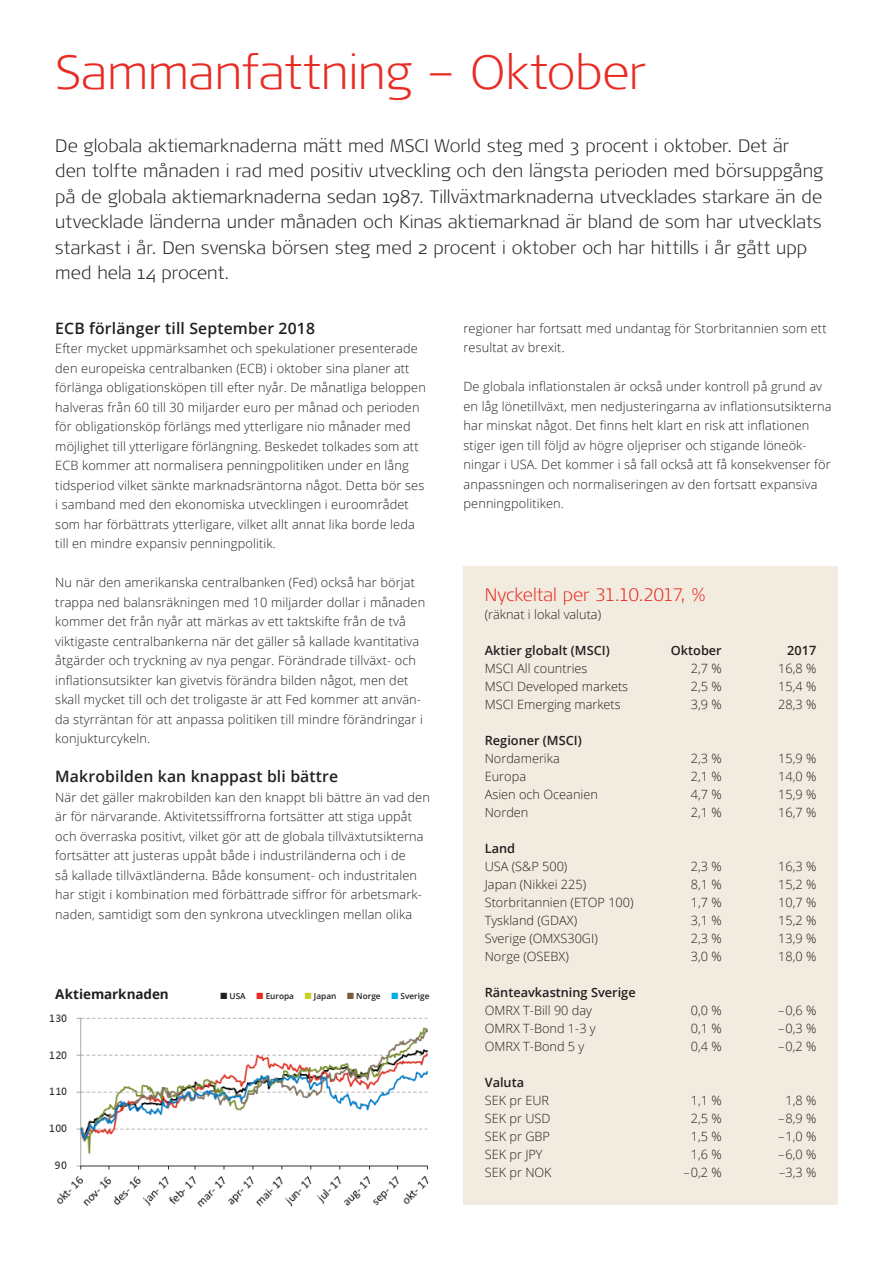
<style>
.page{position:relative;width:893px;height:1263px;background:#fff}
.page>*{position:absolute;margin:0;border:0;box-sizing:border-box;transform-origin:0 0}
.Rubrik_1_inlaga_32_4{font:300 expanded 48px "Signa Pro";letter-spacing:-.01em;color:#e82c24}
.Ingress_12_17_Open_S{font:300 expanded 18px/25.5px "Signa Pro";letter-spacing:.005em;color:#231f20}
.Ingress_12_17_Open_S-2{font:300 expanded 18px "Signa Pro";letter-spacing:-.005em;color:#e82c24}
.Mellanrubrik_1_10_5{font:600 15.75px "Open Sans";letter-spacing:.01em;color:#231f20}
.Mellanrubrik_1_10_5-2{font:700 13.5px "Open Sans";letter-spacing:-.005em;color:#231f20}
.Brödtext_1_8_5_12{font:300 12.75px/19.5px "Open Sans";letter-spacing:.01em;color:#231f20}
.Brödtext_1_8_5_12-2{font:600 12.75px "Open Sans";color:#231f20}
.SB_Brödtext_1{font:600 8.25px "Open Sans";color:#231f20}
.s1{color:#e82c24}
.s2{color:#c8d02a}
.s3{color:#7b5d3d}
.s4{color:#00aae7}
</style>
<div class="page">
<div style="left:463px;top:566px;width:374px;height:638px;background:#f2ebe0"></div>
<img style="left:49px;top:1014px;width:380px;height:194px">
<p class="Rubrik_1_inlaga_32_4" style="left:55px;top:39px;width:592px">Sammanfattning – Oktober</p>
<p class="Ingress_12_17_Open_S" style="left:55px;top:132px;width:769px">De globala aktiemarknaderna mätt med MSCI World steg med 3 procent i oktober. Det är den tolfte månaden i rad med positiv utveckling och den längsta perioden med börsuppgång på de globala aktiemarknaderna sedan 1987. Tillväxtmarknaderna utvecklades starkare än de utvecklade länderna under månaden och Kinas aktiemarknad är bland de som har utvecklats starkast i år. Den svenska börsen steg med 2 procent i oktober och har hittills i år gått upp med hela 14 procent.</p>
<p class="Mellanrubrik_1_10_5" style="left:55px;top:317px;width:261px">ECB förlänger till September 2018</p>
<p class="Brödtext_1_8_5_12" style="left:55px;top:339px;width:372px">Efter mycket uppmärksamhet och spekulationer presenterade den europeiska centralbanken (ECB) i oktober sina planer att förlänga obligationsköpen till efter nyår. De månatliga beloppen halveras från 60 till 30 miljarder euro per månad och perioden för obligationsköp förlängs med ytterligare nio månader med möjlighet till ytterligare förlängning. Beskedet tolkades som att ECB kommer att normalisera penningpolitiken under en lång tidsperiod vilket sänkte marknadsräntorna något. Detta bör ses i samband med den ekonomiska utvecklingen i euroområdet som har förbättrats ytterligare, vilket allt annat lika borde leda till en mindre expansiv penningpolitik.</p>
<p class="Brödtext_1_8_5_12" style="left:55px;top:573px;width:371px">Nu när den amerikanska centralbanken (Fed) också har börjat trappa ned balansräkningen med 10 miljarder dollar i månaden kommer det från nyår att märkas av ett taktskifte från de två viktigaste centralbankerna när det gäller så kallade kvantitativa åtgärder och tryckning av nya pengar. Förändrade tillväxt- och inflationsutsikter kan givetvis förändra bilden något, men det skall mycket till och det troligaste är att Fed kommer att använ&shy;da styrräntan för att anpassa politiken till mindre förändringar i konjukturcykeln.</p>
<p class="Mellanrubrik_1_10_5" style="left:55px;top:766px;width:285px">Makrobilden kan knappast bli bättre</p>
<p class="Brödtext_1_8_5_12" style="left:55px;top:787px;width:376px">När det gäller makrobilden kan den knappt bli bättre än vad den är för närvarande. Aktivitetssiffrorna fortsätter att stiga uppåt och överraska positivt, vilket gör att de globala tillväxtutsikterna fortsätter att justeras uppåt både i industriländerna och i de<br>så kallade tillväxtländerna. Både konsument- och industritalen har stigit i kombination med förbättrade siffror för arbetsmark&shy;naden, samtidigt som den synkrona utvecklingen mellan olika</p>
<p class="Mellanrubrik_1_10_5-2" style="left:55px;top:985px;width:115px">Aktiemarknaden</p>
<p class="SB_Brödtext_1" style="left:220px;top:990px;width:210px">■ USA <span class="s1">■</span> Europa <span class="s2">■</span> Japan <span class="s3">■</span> Norge <span class="s4">■</span> Sverige</p>
<p class="Brödtext_1_8_5_12" style="left:463px;top:318px;width:365px">regioner har fortsatt med undantag för Storbritannien som ett resultat av brexit.</p>
<p class="Brödtext_1_8_5_12" style="left:463px;top:376px;width:370px">De globala inflationstalen är också under kontroll på grund av en låg lönetillväxt, men nedjusteringarna av inflationsutsikterna har minskat något. Det finns helt klart en risk att inflationen stiger igen till följd av högre oljepriser och stigande löneök&shy;ningar i USA. Det kommer i så fall också att få konsekvenser för anpassningen och normaliseringen av den fortsatt expansiva penningpolitiken.</p>
<p class="Ingress_12_17_Open_S-2" style="left:485px;top:582px;width:223px">Nyckeltal per 31.10.2017, %</p>
<p class="Brödtext_1_8_5_12" style="left:485px;top:604px;width:118px">(räknat i lokal valuta)</p>
<p class="Brödtext_1_8_5_12-2" style="left:485px;top:641px;width:126px">Aktier globalt (MSCI)</p>
<p class="Brödtext_1_8_5_12-2" style="left:671px;top:641px;width:52px">Oktober</p>
<p class="Brödtext_1_8_5_12-2" style="left:787px;top:641px;width:31px">2017</p>
<p class="Brödtext_1_8_5_12" style="left:485px;top:658px;width:104px">MSCI All countries</p>
<p class="Brödtext_1_8_5_12" style="left:691px;top:658px;width:32px">2,7 %</p>
<p class="Brödtext_1_8_5_12" style="left:778px;top:658px;width:40px">16,8 %</p>
<p class="Brödtext_1_8_5_12" style="left:485px;top:676px;width:145px">MSCI Developed markets</p>
<p class="Brödtext_1_8_5_12" style="left:691px;top:676px;width:32px">2,5 %</p>
<p class="Brödtext_1_8_5_12" style="left:778px;top:676px;width:40px">15,4 %</p>
<p class="Brödtext_1_8_5_12" style="left:485px;top:694px;width:138px">MSCI Emerging markets</p>
<p class="Brödtext_1_8_5_12" style="left:691px;top:694px;width:32px">3,9 %</p>
<p class="Brödtext_1_8_5_12" style="left:778px;top:694px;width:40px">28,3 %</p>
<p class="Brödtext_1_8_5_12-2" style="left:485px;top:731px;width:99px">Regioner (MSCI)</p>
<p class="Brödtext_1_8_5_12" style="left:485px;top:748px;width:76px">Nordamerika</p>
<p class="Brödtext_1_8_5_12" style="left:691px;top:748px;width:32px">2,3 %</p>
<p class="Brödtext_1_8_5_12" style="left:778px;top:748px;width:40px">15,9 %</p>
<p class="Brödtext_1_8_5_12" style="left:485px;top:766px;width:43px">Europa</p>
<p class="Brödtext_1_8_5_12" style="left:691px;top:766px;width:32px">2,1 %</p>
<p class="Brödtext_1_8_5_12" style="left:778px;top:766px;width:40px">14,0 %</p>
<p class="Brödtext_1_8_5_12" style="left:485px;top:784px;width:115px">Asien och Oceanien</p>
<p class="Brödtext_1_8_5_12" style="left:691px;top:784px;width:32px">4,7 %</p>
<p class="Brödtext_1_8_5_12" style="left:778px;top:784px;width:40px">15,9 %</p>
<p class="Brödtext_1_8_5_12" style="left:485px;top:802px;width:45px">Norden</p>
<p class="Brödtext_1_8_5_12" style="left:691px;top:802px;width:32px">2,1 %</p>
<p class="Brödtext_1_8_5_12" style="left:778px;top:802px;width:40px">16,7 %</p>
<p class="Brödtext_1_8_5_12-2" style="left:485px;top:839px;width:32px">Land</p>
<p class="Brödtext_1_8_5_12" style="left:485px;top:856px;width:84px">USA (S&amp;P 500)</p>
<p class="Brödtext_1_8_5_12" style="left:691px;top:856px;width:32px">2,3 %</p>
<p class="Brödtext_1_8_5_12" style="left:778px;top:856px;width:40px">16,3 %</p>
<p class="Brödtext_1_8_5_12" style="left:485px;top:874px;width:103px">Japan (Nikkei 225)</p>
<p class="Brödtext_1_8_5_12" style="left:691px;top:874px;width:32px">8,1 %</p>
<p class="Brödtext_1_8_5_12" style="left:778px;top:874px;width:40px">15,2 %</p>
<p class="Brödtext_1_8_5_12" style="left:485px;top:892px;width:150px">Storbritannien (ETOP 100)</p>
<p class="Brödtext_1_8_5_12" style="left:691px;top:892px;width:32px">1,7 %</p>
<p class="Brödtext_1_8_5_12" style="left:778px;top:892px;width:40px">10,7 %</p>
<p class="Brödtext_1_8_5_12" style="left:485px;top:910px;width:94px">Tyskland (GDAX)</p>
<p class="Brödtext_1_8_5_12" style="left:691px;top:910px;width:32px">3,1 %</p>
<p class="Brödtext_1_8_5_12" style="left:778px;top:910px;width:40px">15,2 %</p>
<p class="Brödtext_1_8_5_12" style="left:485px;top:928px;width:115px">Sverige (OMXS30GI)</p>
<p class="Brödtext_1_8_5_12" style="left:691px;top:928px;width:32px">2,3 %</p>
<p class="Brödtext_1_8_5_12" style="left:778px;top:928px;width:40px">13,9 %</p>
<p class="Brödtext_1_8_5_12" style="left:485px;top:946px;width:86px">Norge (OSEBX)</p>
<p class="Brödtext_1_8_5_12" style="left:691px;top:946px;width:32px">3,0 %</p>
<p class="Brödtext_1_8_5_12" style="left:778px;top:946px;width:40px">18,0 %</p>
<p class="Brödtext_1_8_5_12-2" style="left:485px;top:983px;width:152px">Ränteavkastning Sverige</p>
<p class="Brödtext_1_8_5_12" style="left:485px;top:1000px;width:109px">OMRX T-Bill 90 day</p>
<p class="Brödtext_1_8_5_12" style="left:691px;top:1000px;width:32px">0,0 %</p>
<p class="Brödtext_1_8_5_12" style="left:778px;top:1000px;width:40px">–0,6 %</p>
<p class="Brödtext_1_8_5_12" style="left:485px;top:1018px;width:113px">OMRX T-Bond 1-3 y</p>
<p class="Brödtext_1_8_5_12" style="left:691px;top:1018px;width:32px">0,1 %</p>
<p class="Brödtext_1_8_5_12" style="left:778px;top:1018px;width:40px">–0,3 %</p>
<p class="Brödtext_1_8_5_12" style="left:485px;top:1036px;width:101px">OMRX T-Bond 5 y</p>
<p class="Brödtext_1_8_5_12" style="left:691px;top:1036px;width:32px">0,4 %</p>
<p class="Brödtext_1_8_5_12" style="left:778px;top:1036px;width:40px">–0,2 %</p>
<p class="Brödtext_1_8_5_12-2" style="left:485px;top:1073px;width:41px">Valuta</p>
<p class="Brödtext_1_8_5_12" style="left:485px;top:1090px;width:66px">SEK pr EUR</p>
<p class="Brödtext_1_8_5_12" style="left:691px;top:1090px;width:32px">1,1 %</p>
<p class="Brödtext_1_8_5_12" style="left:785px;top:1090px;width:32px">1,8 %</p>
<p class="Brödtext_1_8_5_12" style="left:485px;top:1108px;width:67px">SEK pr USD</p>
<p class="Brödtext_1_8_5_12" style="left:691px;top:1108px;width:32px">2,5 %</p>
<p class="Brödtext_1_8_5_12" style="left:778px;top:1108px;width:40px">–8,9 %</p>
<p class="Brödtext_1_8_5_12" style="left:485px;top:1126px;width:67px">SEK pr GBP</p>
<p class="Brödtext_1_8_5_12" style="left:691px;top:1126px;width:32px">1,5 %</p>
<p class="Brödtext_1_8_5_12" style="left:778px;top:1126px;width:40px">–1,0 %</p>
<p class="Brödtext_1_8_5_12" style="left:485px;top:1144px;width:59px">SEK pr JPY</p>
<p class="Brödtext_1_8_5_12" style="left:691px;top:1144px;width:32px">1,6 %</p>
<p class="Brödtext_1_8_5_12" style="left:778px;top:1144px;width:40px">–6,0 %</p>
<p class="Brödtext_1_8_5_12" style="left:485px;top:1162px;width:68px">SEK pr NOK</p>
<p class="Brödtext_1_8_5_12" style="left:683px;top:1162px;width:40px">–0,2 %</p>
<p class="Brödtext_1_8_5_12" style="left:779px;top:1162px;width:39px">–3,3 %</p>
</div>
